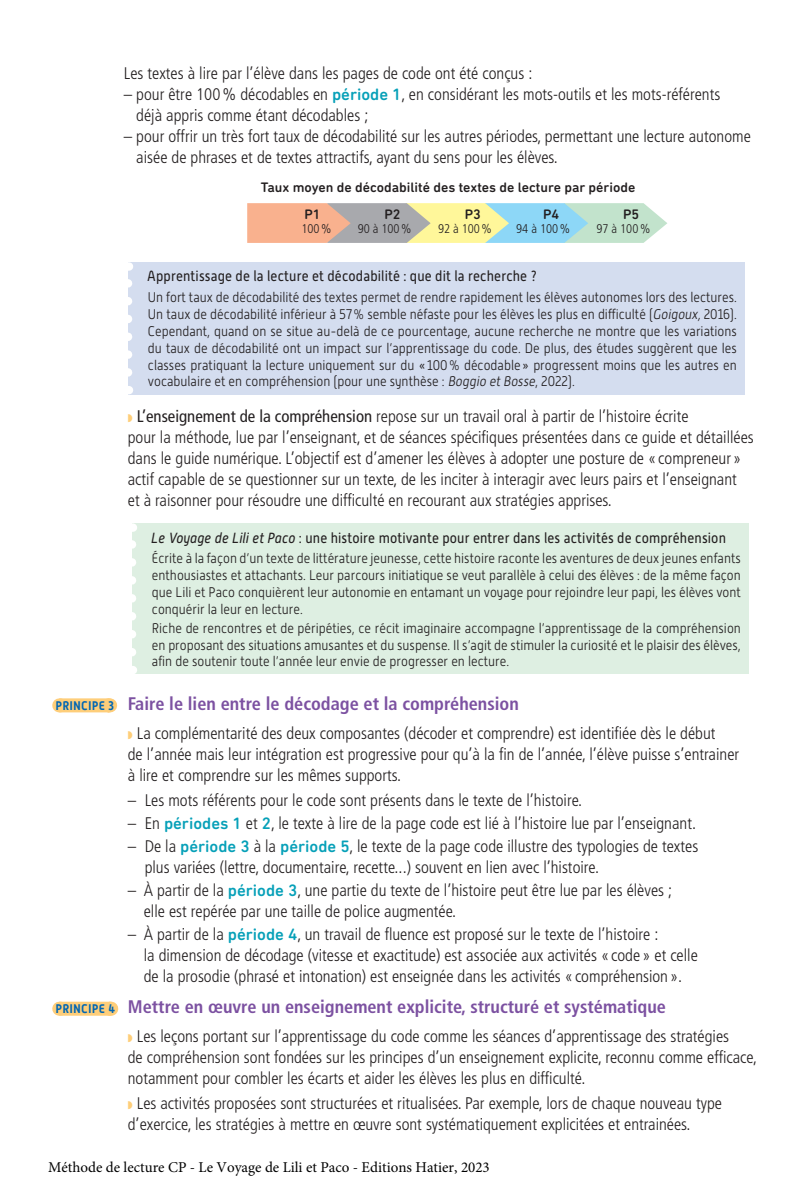
<style>
.page{position:relative;width:811px;height:1191px;background:#fff}
.page>*{position:absolute;margin:0;border:0;box-sizing:border-box;transform-origin:0 0}
.t1{font:700 condensed 18.3px "Frutiger LT Std";color:#7c51a1}
.t2{font:300 condensed 16.8px/21px "Frutiger LT Std";color:#231f20}
.t3{font:15px "Minion Pro";color:#000}
.t4{font:14.7px "Alwyn New";letter-spacing:.01em;color:#231f20;scale:.9 1}
.t5{font:300 14.1px/16.8px "Alwyn New";color:#231f20;text-align:justify;scale:.9 1}
.t6{font:500 14.1px "DIN Next Rounded LT Pro";color:#231f20}
.t7{font:300 condensed 12.6px "Frutiger LT Std";color:#231f20}
.s1{font-family:"DIN Next Rounded LT Pro";font-weight:500;font-stretch:normal;color:#06a0b8}
.s2{font-style:italic}
.s3{color:#fece7a}
.s4{font-weight:400}
.s5{font-family:"Alwyn New";font-weight:500;font-stretch:normal;font-size:15.45px;color:#0166b3}
</style>
<div class="page">
<div style="left:59px;top:698px;width:50px;height:14px;background:#fece7a"></div>
<svg style="left:84px;top:698px;width:26px;height:14px"></svg>
<div style="left:59px;top:1002px;width:51px;height:14px;background:#fece7a"></div>
<svg style="left:85px;top:1002px;width:26px;height:14px"></svg>
<div style="left:128px;top:262px;width:616px;height:132px;background:#d4ddef"></div>
<svg style="left:128px;top:262px;width:4px;height:110px"></svg>
<div style="left:132px;top:523px;width:616px;height:151px;background:#deefe2"></div>
<svg style="left:132px;top:523px;width:4px;height:129px"></svg>
<svg style="left:247px;top:203px;width:420px;height:40px"></svg>
<p class="t2" style="left:124px;top:63px;width:410px">Les textes à lire par l’élève dans les pages de code ont été conçus :</p>
<p class="t2" style="left:136px;top:84px;width:585px;text-indent:-12px">– pour être 100 % décodables en <span class="s1">période 1</span>, en considérant les mots-outils et les mots-référents déjà appris comme étant décodables ;</p>
<p class="t2" style="left:136px;top:126px;width:616px;text-indent:-12px">– pour offrir un très fort taux de décodabilité sur les autres périodes, permettant une lecture autonome aisée de phrases et de textes attractifs, ayant du sens pour les élèves.</p>
<p class="t6" style="left:261px;top:180px;width:376px">Taux moyen de décodabilité des textes de lecture par période</p>
<p class="t6" style="left:304px;top:207px;width:18px">P1</p>
<p class="t7" style="left:301px;top:221px;width:32px">100 %</p>
<p class="t6" style="left:384px;top:207px;width:18px">P2</p>
<p class="t7" style="left:357px;top:221px;width:55px">90 à 100 %</p>
<p class="t6" style="left:464px;top:207px;width:18px">P3</p>
<p class="t7" style="left:438px;top:221px;width:55px">92 à 100 %</p>
<p class="t6" style="left:543px;top:207px;width:18px">P4</p>
<p class="t7" style="left:516px;top:221px;width:55px">94 à 100 %</p>
<p class="t6" style="left:623px;top:207px;width:18px">P5</p>
<p class="t7" style="left:596px;top:221px;width:55px">97 à 100 %</p>
<p class="t4" style="left:147px;top:268px;width:434px">Apprentissage de la lecture et décodabilité : que dit la recherche ?</p>
<p class="t5" style="left:148px;top:289px;width:655px">Un fort taux de décodabilité des textes permet de rendre rapidement les élèves autonomes lors des lectures.<br>Un taux de décodabilité inférieur à 57 % semble néfaste pour les élèves les plus en difficulté (<span class="s2">Goigoux,</span>2016).<br>Cependant, quand on se situe au-delà de ce pourcentage, aucune recherche ne montre que les variations du taux de décodabilité ont un impact sur l’apprentissage du code. De plus, des études suggèrent que les classes pratiquant la lecture uniquement sur du « 100 % décodable » progressent moins que les autres en vocabulaire et en compréhension (pour une synthèse : <span class="s2">Boggio etBosse</span>, 2022).</p>
<p class="t2" style="left:128px;top:406px;width:627px"><span class="s3">◗</span> <span class="s4">L’enseignement de la compréhension</span> repose sur un travail oral à partir de l’histoire écrite<br>pour la méthode, lue par l’enseignant, et de séances spécifiques présentées dans ce guide et détaillées dans le guide numérique. L’objectif est d’amener les élèves à adopter une posture de « compreneur » actif capable de se questionner sur un texte, de les inciter à interagir avec leurs pairs et l’enseignant<br>et à raisonner pour résoudre une difficulté en recourant aux stratégies apprises.</p>
<p class="t4" style="left:151px;top:529px;width:640px"><span class="s2">Le Voyage de Lili et Paco</span> : une histoire motivante pour entrer dans les activités de compréhension</p>
<p class="t5" style="left:152px;top:550px;width:655px">Écrite à la façon d’un texte de littérature jeunesse, cette histoire raconte les aventures de deux jeunes enfants enthousiastes et attachants. Leur parcours initiatique se veut parallèle à celui des élèves : de la même façon que Lili et Paco conquièrent leur autonomie en entamant un voyage pour rejoindre leur papi, les élèves vont conquérir la leur en lecture.</p>
<p class="t5" style="left:152px;top:619px;width:655px">Riche de rencontres et de péripéties, ce récit imaginaire accompagne l’apprentissage de la compréhension en proposant des situations amusantes et du suspense. Il s’agit de stimuler la curiosité et le plaisir des élèves, afin de soutenir toute l’année leur envie de progresser en lecture.</p>
<p class="t1" style="left:56px;top:692px;width:464px"><span class="s5">principe 3</span> Faire le lien entre le décodage et la compréhension</p>
<p class="t2" style="left:128px;top:722px;width:612px"><span class="s3">◗</span> La complémentarité des deux composantes (décoder et comprendre) est identifiée dès le début<br>de l’année mais leur intégration est progressive pour qu’à la fin de l’année, l’élève puisse s’entrainer à lire et comprendre sur les mêmes supports.</p>
<p class="t2" style="left:128px;top:790px;width:456px">– Les mots référents pour le code sont présents dans le texte de l’histoire.</p>
<p class="t2" style="left:128px;top:813px;width:569px">– En <span class="s1">périodes 1</span> et <span class="s1">2</span>, le texte à lire de la page code est lié à l’histoire lue par l’enseignant.</p>
<p class="t2" style="left:145px;top:836px;width:555px;text-indent:-17px">– De la <span class="s1">période 3</span> à la <span class="s1">période 5</span>, le texte de la page code illustre des typologies de textes plus variées (lettre, documentaire, recette...) souvent en lien avec l’histoire.</p>
<p class="t2" style="left:144px;top:880px;width:530px;text-indent:-16px">– À partir de la <span class="s1">période 3</span>, une partie du texte de l’histoire peut être lue par les élèves ; elle est repérée par une taille de police augmentée.</p>
<p class="t2" style="left:144px;top:924px;width:555px;text-indent:-16px">– À partir de la <span class="s1">période 4</span>, un travail de fluence est proposé sur le texte de l’histoire :<br>la dimension de décodage (vitesse et exactitude) est associée aux activités « code » et celle de la prosodie (phrasé et intonation) est enseignée dans les activités « compréhension ».</p>
<p class="t1" style="left:56px;top:996px;width:611px"><span class="s5">principe 4</span> Mettre en œuvre un enseignement explicite, structuré et systématique</p>
<p class="t2" style="left:128px;top:1026px;width:630px"><span class="s3">◗</span> Les leçons portant sur l’apprentissage du code comme les séances d’apprentissage des stratégies<br>de compréhension sont fondées sur les principes d’un enseignement explicite, reconnu comme efficace, notamment pour combler les écarts et aider les élèves les plus en difficulté.</p>
<p class="t2" style="left:128px;top:1093px;width:595px"><span class="s3">◗</span> Les activités proposées sont structurées et ritualisées. Par exemple, lors de chaque nouveau type d’exercice, les stratégies à mettre en œuvre sont systématiquement explicitées et entrainées.</p>
<p class="t3" style="left:48px;top:1157px;width:443px">Méthode de lecture CP - Le Voyage de Lili et Paco - Editions Hatier, 2023</p>
</div>
